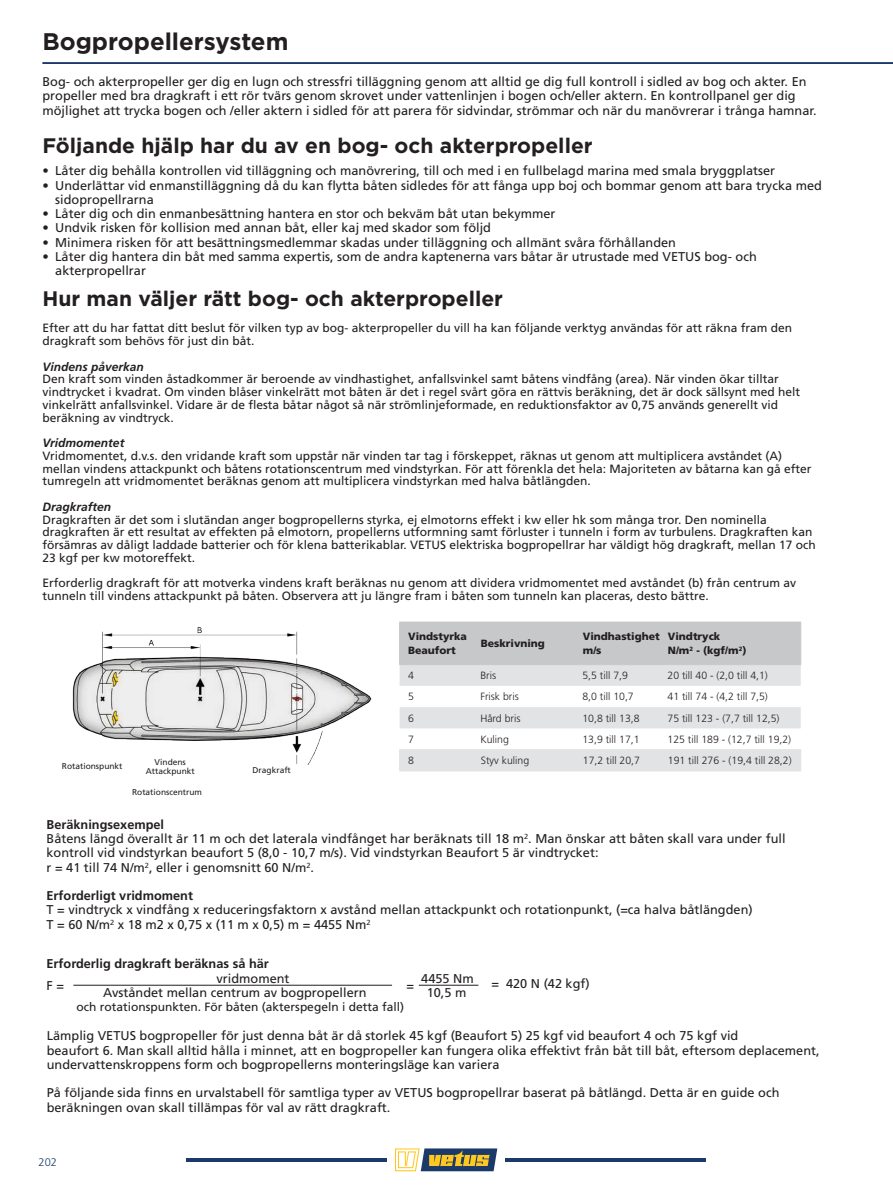
<style>
.page{position:relative;width:893px;height:1191px;background:#fff}
.page>*{position:absolute;margin:0;border:0;box-sizing:border-box;transform-origin:0 0}
.t1{font:700 24px "Gotham";color:#231f20}
.t2{font:700 21px "Gotham";color:#231f20}
.t3{font:12.75px/14.2px "Frutiger LT Std";color:#231f20}
.t4{font:700 12.75px "Frutiger LT Std";color:#231f20}
.t5{font:12px/12.8px "Frutiger LT Std";color:#231f20}
.t6{font:italic 700 12px "Frutiger LT Std";color:#231f20}
.t7{font:300 10.95px "Frutiger LT Std";color:#1b3a6a}
.t8{font:300 10.5px "Frutiger LT Std";color:#231f20}
.t9{font:900 10.5px/14.2px "Frutiger LT Std";color:#231f20}
.t10{font:8.4px/9.6px "Frutiger LT Std";color:#231f20;text-align:center}
.s1{font-weight:700}
</style>
<div class="page">
<div style="left:43px;top:62px;width:850px;height:2px;border:1px solid #1b3a6a"></div>
<svg style="left:395px;top:1148px;width:102px;height:23px"></svg>
<hr style="left:186px;top:1158px;width:201px;height:4px;background:#1b3a6a">
<hr style="left:506px;top:1158px;width:200px;height:4px;background:#1b3a6a">
<img style="left:72px;top:627px;width:300px;height:137px">
<div style="left:400px;top:622px;width:400px;height:42px;background:#c7c8ca"></div>
<svg style="left:400px;top:665px;width:401px;height:105px;fill:#e2e3e4"></svg>
<hr style="left:399px;top:621px;width:81px;height:1px;background:#c7c8ca">
<hr style="left:399px;top:622px;width:1px;height:42px;background:#c7c8ca">
<hr style="left:480px;top:621px;width:102px;height:1px;background:#c7c8ca">
<hr style="left:480px;top:622px;width:1px;height:42px;background:#c7c8ca">
<hr style="left:582px;top:621px;width:85px;height:1px;background:#c7c8ca">
<hr style="left:582px;top:622px;width:1px;height:42px;background:#c7c8ca">
<hr style="left:667px;top:621px;width:134px;height:1px;background:#c7c8ca">
<hr style="left:667px;top:622px;width:1px;height:42px;background:#c7c8ca">
<hr style="left:800px;top:622px;width:1px;height:42px;background:#c7c8ca">
<hr style="left:399px;top:664px;width:81px;height:1px;background:#c7c8ca">
<hr style="left:480px;top:664px;width:102px;height:1px;background:#c7c8ca">
<hr style="left:582px;top:664px;width:85px;height:1px;background:#c7c8ca">
<hr style="left:667px;top:664px;width:134px;height:1px;background:#c7c8ca">
<hr style="left:399px;top:749px;width:81px;height:1px;background:#e2e3e4">
<svg style="left:399px;top:750px;width:1px;height:20px"></svg>
<hr style="left:480px;top:749px;width:102px;height:1px;background:#e2e3e4">
<svg style="left:480px;top:750px;width:1px;height:20px"></svg>
<hr style="left:582px;top:749px;width:85px;height:1px;background:#e2e3e4">
<svg style="left:582px;top:750px;width:1px;height:20px"></svg>
<hr style="left:667px;top:749px;width:134px;height:1px;background:#e2e3e4">
<svg style="left:667px;top:750px;width:1px;height:20px"></svg>
<svg style="left:800px;top:750px;width:1px;height:20px"></svg>
<hr style="left:399px;top:770px;width:81px;height:1px;background:#e2e3e4">
<hr style="left:480px;top:770px;width:102px;height:1px;background:#e2e3e4">
<hr style="left:582px;top:770px;width:85px;height:1px;background:#e2e3e4">
<hr style="left:667px;top:770px;width:134px;height:1px;background:#e2e3e4">
<hr style="left:73px;top:984px;width:319px;height:1px;background:#231f20">
<hr style="left:419px;top:984px;width:59px;height:1px;background:#231f20">
<h1 class="t1" style="left:43px;top:26px;width:247px">Bogpropellersystem</h1>
<p class="t3" style="left:43px;top:75px;width:776px">Bog- och akterpropeller ger dig en lugn och stressfri tilläggning genom att alltid ge dig full kontroll i sidled av bog och akter. En propeller med bra dragkraft i ett rör tvärs genom skrovet under vattenlinjen i bogen och/eller aktern. En kontrollpanel ger dig möjlighet att trycka bogen och /eller aktern i sidled för att parera för sidvindar, strömmar och när du manövrerar i trånga hamnar.</p>
<h2 class="t2" style="left:43px;top:131px;width:552px">Följande hjälp har du av en bog- och akterpropeller</h2>
<p class="t3" style="left:43px;top:164px;width:734px">• Låter dig behålla kontrollen vid tilläggning och manövrering, till och med i en fullbelagd marina med smala bryggplatser</p>
<p class="t3" style="left:55px;top:178px;width:768px;text-indent:-13px">• Underlättar vid enmanstilläggning då du kan flytta båten sidledes för att fånga upp boj och bommar genom att bara trycka med sidopropellrarna</p>
<p class="t3" style="left:43px;top:207px;width:514px">• Låter dig och din enmanbesättning hantera en stor och bekväm båt utan bekymmer</p>
<p class="t3" style="left:43px;top:221px;width:450px">• Undvik risken för kollision med annan båt, eller kaj med skador som följd</p>
<p class="t3" style="left:43px;top:235px;width:635px">• Minimera risken för att besättningsmedlemmar skadas under tilläggning och allmänt svåra förhållanden</p>
<p class="t3" style="left:55px;top:249px;width:703px;text-indent:-13px">• Låter dig hantera din båt med samma expertis, som de andra kaptenerna vars båtar är utrustade med VETUS bog- och akterpropellrar</p>
<h2 class="t2" style="left:43px;top:285px;width:462px">Hur man väljer rätt bog- och akterpropeller</h2>
<p class="t5" style="left:43px;top:322px;width:751px">Efter att du har fattat ditt beslut för vilken typ av bog- akterpropeller du vill ha kan följande verktyg användas för att räkna fram den dragkraft som behövs för just din båt.</p>
<p class="t6" style="left:43px;top:359px;width:103px">Vindens påverkan</p>
<p class="t5" style="left:43px;top:373px;width:759px">Den kraft som vinden åstadkommer är beroende av vindhastighet, anfallsvinkel samt båtens vindfång (area). När vinden ökar tilltar vindtrycket i kvadrat. Om vinden blåser vinkelrätt mot båten är det i regel svårt göra en rättvis beräkning, det är dock sällsynt med helt vinkelrätt anfallsvinkel. Vidare är de flesta båtar något så när strömlinjeformade, en reduktionsfaktor av 0,75 används generellt vid beräkning av vindtryck.</p>
<p class="t6" style="left:43px;top:436px;width:83px">Vridmomentet</p>
<p class="t5" style="left:43px;top:449px;width:770px">Vridmomentet, d.v.s. den vridande kraft som uppstår när vinden tar tag i förskeppet, räknas ut genom att multiplicera avståndet (A) mellan vindens attackpunkt och båtens rotationscentrum med vindstyrkan. För att förenkla det hela: Majoriteten av båtarna kan gå efter tumregeln att vridmomentet beräknas genom att multiplicera vindstyrkan med halva båtlängden.</p>
<p class="t6" style="left:43px;top:499px;width:70px">Dragkraften</p>
<p class="t5" style="left:43px;top:513px;width:775px">Dragkraften är det som i slutändan anger bogpropellerns styrka, ej elmotorns effekt i kw eller hk som många tror. Den nominella dragkraften är ett resultat av effekten på elmotorn, propellerns utformning samt förluster i tunneln i form av turbulens. Dragkraften kan försämras av dåligt laddade batterier och för klena batterikablar. VETUS elektriska bogpropellrar har väldigt hög dragkraft, mellan 17 och 23 kgf per kw motoreffekt.</p>
<p class="t5" style="left:43px;top:577px;width:755px">Erforderlig dragkraft för att motverka vindens kraft beräknas nu genom att dividera vridmomentet med avståndet (b) från centrum av tunneln till vindens attackpunkt på båten. Observera att ju längre fram i båten som tunneln kan placeras, desto bättre.</p>
<p class="t10" style="left:62px;top:761px;width:62px">Rotationspunkt</p>
<p class="t10" style="left:146px;top:757px;width:51px">Vindens<br>Attackpunkt</p>
<p class="t10" style="left:253px;top:765px;width:40px">Dragkraft</p>
<p class="t10" style="left:132px;top:787px;width:72px">Rotationscentrum</p>
<p class="t9" style="left:408px;top:629px;width:60px">Vindstyrka<br>Beaufort</p>
<p class="t9" style="left:481px;top:636px;width:66px">Beskrivning</p>
<p class="t9" style="left:583px;top:629px;width:79px">Vindhastighet m/s</p>
<p class="t9" style="left:668px;top:629px;width:80px">Vindtryck<br>N/m<sup>2</sup> - (kgf/m<sup>2</sup>)</p>
<p class="t8" style="left:408px;top:670px;width:7px">4</p>
<p class="t8" style="left:480px;top:670px;width:17px">Bris</p>
<p class="t8" style="left:582px;top:670px;width:47px">5,5 till 7,9</p>
<p class="t8" style="left:667px;top:670px;width:102px">20 till 40 - (2,0 till 4,1)</p>
<p class="t8" style="left:408px;top:691px;width:7px">5</p>
<p class="t8" style="left:480px;top:691px;width:40px">Frisk bris</p>
<p class="t8" style="left:582px;top:691px;width:53px">8,0 till 10,7</p>
<p class="t8" style="left:667px;top:691px;width:102px">41 till 74 - (4,2 till 7,5)</p>
<p class="t8" style="left:408px;top:712px;width:7px">6</p>
<p class="t8" style="left:480px;top:712px;width:42px">Hård bris</p>
<p class="t8" style="left:582px;top:712px;width:59px">10,8 till 13,8</p>
<p class="t8" style="left:667px;top:712px;width:114px">75 till 123 - (7,7 till 12,5)</p>
<p class="t8" style="left:408px;top:733px;width:7px">7</p>
<p class="t8" style="left:480px;top:733px;width:30px">Kuling</p>
<p class="t8" style="left:582px;top:733px;width:59px">13,9 till 17,1</p>
<p class="t8" style="left:667px;top:733px;width:125px">125 till 189 - (12,7 till 19,2)</p>
<p class="t8" style="left:408px;top:754px;width:7px">8</p>
<p class="t8" style="left:481px;top:754px;width:50px">Styv kuling</p>
<p class="t8" style="left:583px;top:754px;width:59px">17,2 till 20,7</p>
<p class="t8" style="left:668px;top:754px;width:125px">191 till 276 - (19,4 till 28,2)</p>
<p class="t3" style="left:47px;top:817px;width:740px"><span class="s1">Beräkningsexempel<br></span>Båtens längd överallt är 11 m och det laterala vindfånget har beräknats till 18 m<sup>2</sup>. Man önskar att båten skall vara under full kontroll vid vindstyrkan beaufort 5 (8,0 - 10,7 m/s). Vid vindstyrkan Beaufort 5 är vindtrycket:<br>r = 41 till 74 N/m<sup>2</sup>, eller i genomsnitt 60 N/m<sup>2</sup>.</p>
<p class="t4" style="left:47px;top:888px;width:148px">Erforderligt vridmoment</p>
<p class="t3" style="left:47px;top:903px;width:708px">T = vindtryck x vindfång x reduceringsfaktorn x avstånd mellan attackpunkt och rotationpunkt, (=ca halva båtlängden)<br>T = 60 N/m<sup>2</sup> x 18 m2 x 0,75 x (11 m x 0,5) m = 4455 Nm<sup>2</sup></p>
<p class="t4" style="left:47px;top:956px;width:224px">Erforderlig dragkraft beräknas så här</p>
<p class="t3" style="left:47px;top:978px;width:19px">F =</p>
<p class="t3" style="left:217px;top:971px;width:74px">vridmoment</p>
<p class="t3" style="left:421px;top:971px;width:54px">4455 Nm</p>
<p class="t3" style="left:491px;top:976px;width:100px">= 420 N (42 kgf)</p>
<p class="t3" style="left:406px;top:978px;width:9px">=</p>
<p class="t3" style="left:103px;top:985px;width:265px">Avståndet mellan centrum av bogpropellern</p>
<p class="t3" style="left:427px;top:985px;width:41px">10,5 m</p>
<p class="t5" style="left:77px;top:1000px;width:329px">och rotationspunkten. För båten (akterspegeln i detta fall)</p>
<p class="t3" style="left:47px;top:1028px;width:774px">Lämplig VETUS bogpropeller för just denna båt är då storlek 45 kgf (Beaufort 5) 25 kgf vid beaufort 4 och 75 kgf vid<br>beaufort 6. Man skall alltid hålla i minnet, att en bogpropeller kan fungera olika effektivt från båt till båt, eftersom deplacement, undervattenskroppens form och bogpropellerns monteringsläge kan variera</p>
<p class="t3" style="left:47px;top:1085px;width:734px">På följande sida finns en urvalstabell för samtliga typer av VETUS bogpropellrar baserat på båtlängd. Detta är en guide och beräkningen ovan skall tillämpas för val av rätt dragkraft.</p>
<p class="t7" style="left:39px;top:1155px;width:20px">202</p>
</div>
